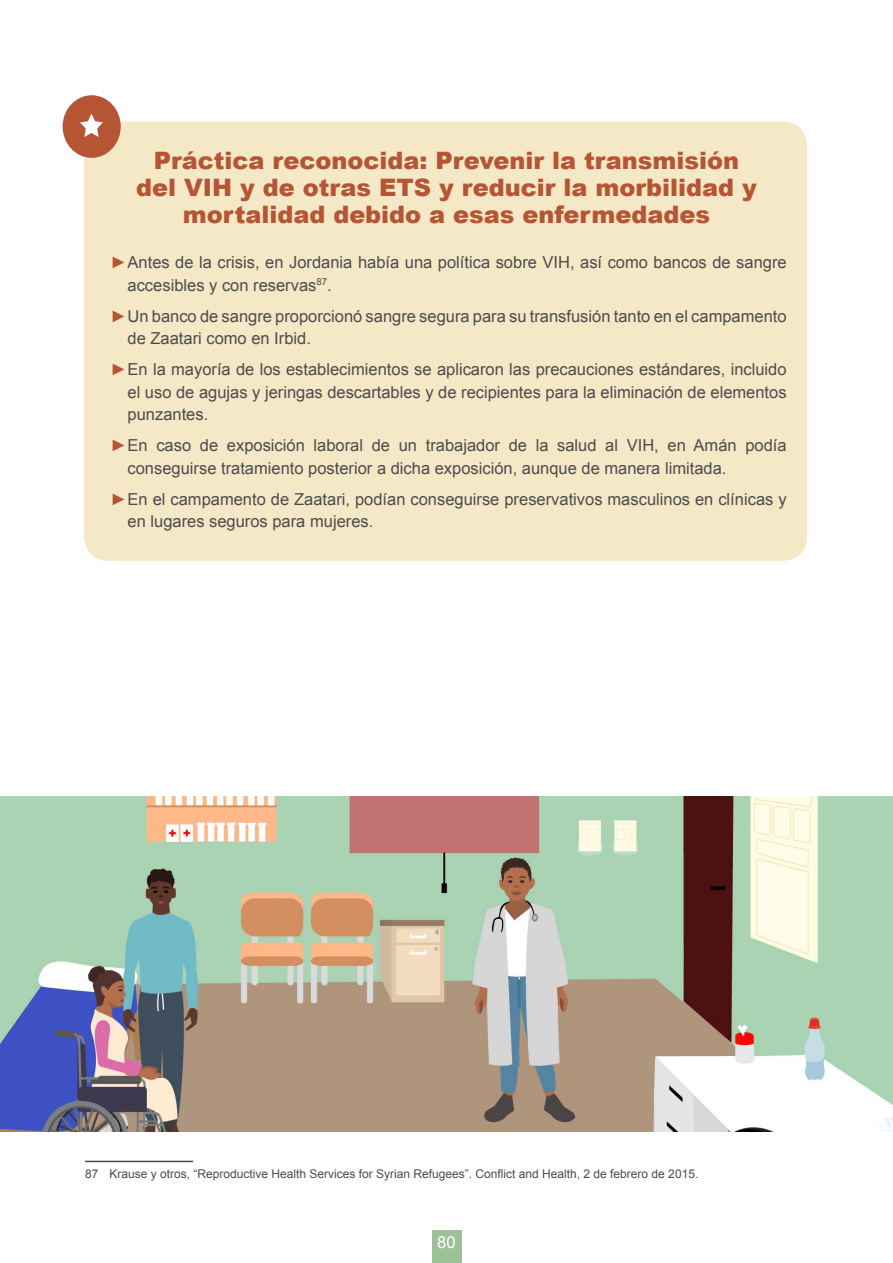
<style>
.page{position:relative;width:893px;height:1263px;background:#fff}
.page>*{position:absolute;margin:0;border:0;box-sizing:border-box;transform-origin:0 0}
.t1{font:900 24px/27px "Arial";color:#b65534;text-align:center}
.t2{font:16.5px/22.5px "Arial";color:#4c4c4c}
.t3{font:16.5px "Arial";color:#fff}
.t4{font:12px "Arial";color:#4c4c4c}
.s1{color:#b65534}
</style>
<div class="page">
<div style="left:432px;top:1231px;width:29px;height:32px;background:#9dc197"></div>
<div style="left:84px;top:122px;width:723px;height:439px;background:#f5e8c6;border-radius:24px"></div>
<div style="left:63px;top:95px;width:58px;height:63px;background:#b65534;border-radius:50%"></div>
<svg style="left:80px;top:113px;width:23px;height:24px"></svg>
<img style="left:0;top:796px;width:893px;height:335px">
<hr style="left:85px;top:1161px;width:108px;height:1px;background:#4c4c4c">
<h1 class="t1" style="left:136px;top:146px;width:622px">Práctica reconocida: Prevenir la transmisión del VIH y de otras ETS y reducir la morbilidad y mortalidad debido a esas enfermedades</h1>
<p class="t2" style="left:128px;top:251px;width:661px;text-indent:-17px"><span class="s1">►</span>Antes de la crisis, en Jordania había una política sobre VIH, así como bancos de sangre accesibles y con reservas<sup>87</sup>.</p>
<p class="t2" style="left:128px;top:305px;width:661px;text-indent:-17px"><span class="s1">►</span>Un banco de sangre proporcionó sangre segura para su transfusión tanto en el campamento de Zaatari como en Irbid.</p>
<p class="t2" style="left:128px;top:358px;width:661px;text-align:justify;text-indent:-17px"><span class="s1">►</span>En la mayoría de los establecimientos se aplicaron las precauciones estándares, incluido el uso de agujas y jeringas descartables y de recipientes para la eliminación de elementos punzantes.</p>
<p class="t2" style="left:128px;top:434px;width:661px;text-indent:-17px"><span class="s1">►</span>En caso de exposición laboral de un trabajador de la salud al VIH, en Amán podía conseguirse tratamiento posterior a dicha exposición, aunque de manera limitada.</p>
<p class="t2" style="left:128px;top:488px;width:661px;text-indent:-17px"><span class="s1">►</span>En el campamento de Zaatari, podían conseguirse preservativos masculinos en clínicas y en lugares seguros para mujeres.</p>
<p class="t4" style="left:85px;top:1166px;width:615px">87 Krause y otros, “Reproductive Health Services for Syrian Refugees”. Conflict and Health, 2 de febrero de 2015.</p>
<p class="t3" style="left:437px;top:1231px;width:20px">80</p>
</div>
